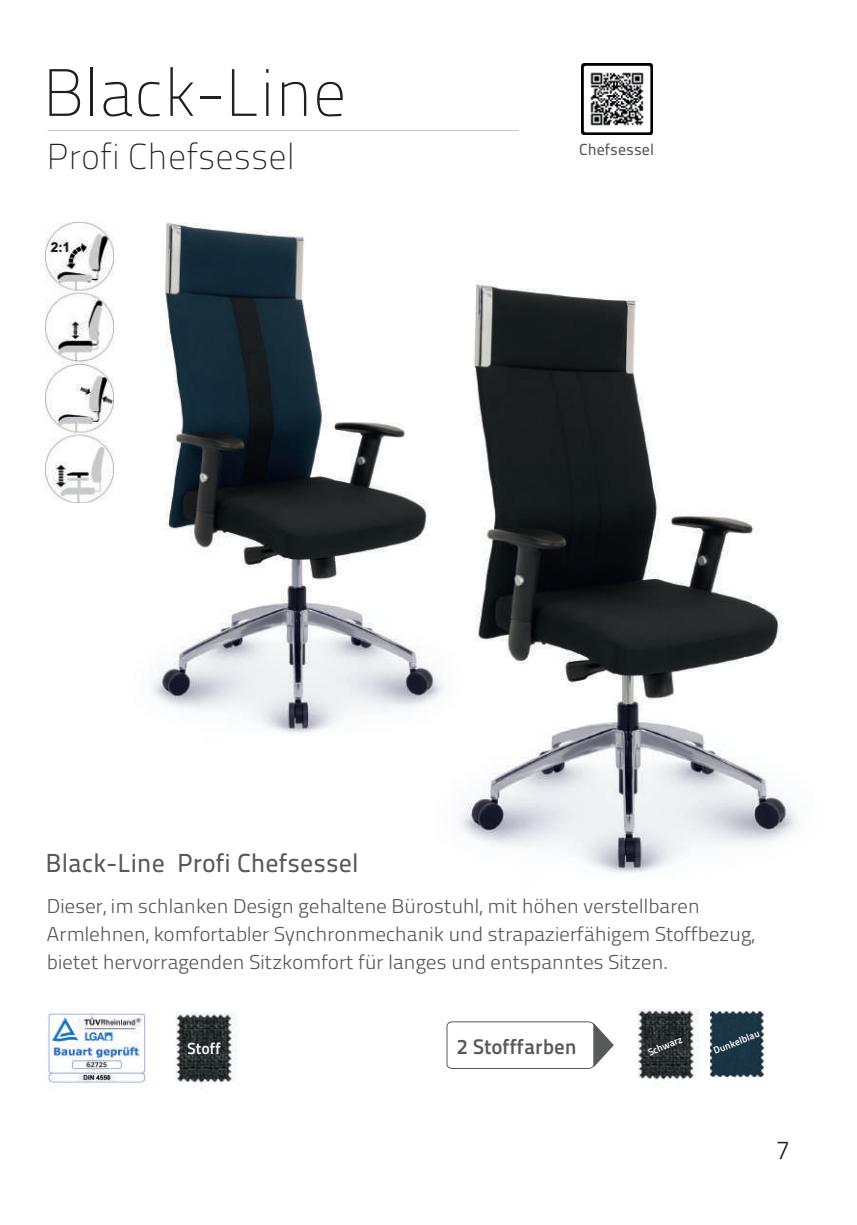
<style>
.page{position:relative;width:857px;height:1225px;background:#fff}
.page>*{position:absolute;margin:0;border:0;box-sizing:border-box;transform-origin:0 0}
.t1{font:66.8px "Titillium Maps 26 L 1 wt";color:#231f20}
.t2{font:36px "Titillium Maps 26 L 1 wt";color:#231f20}
.t3{font:26px "Titillium Maps 26 L 500 wt";color:#58595b}
.t4{font:26px "Titillium Maps 26 L 250 wt";color:#231f20}
.t5{font:21px "Titillium Maps 26 L 750 wt";color:#58595b}
.t6{font:20px/28px "Titillium Maps 26 L 250 wt";letter-spacing:-.02em;color:#58595b;scale:1.07 1}
.t7{font:16px "Titillium Maps 26 L 500 wt";color:#58595b}
.t8{font:16px "Titillium Maps 26 L 750 wt";color:#fff}
.t9{font:10px "Titillium Maps 26 L 750 wt";color:#fff}
</style>
<div class="page">
<img style="left:459px;top:280px;width:339px;height:593px">
<img style="left:47px;top:1012px;width:100px;height:71px">
<img style="left:710px;top:1011px;width:53px;height:66px">
<img style="left:637px;top:1009px;width:62px;height:77px">
<svg style="left:446px;top:1021px;width:167px;height:48px"></svg>
<img style="left:581px;top:64px;width:70px;height:71px">
<img style="left:175px;top:1012px;width:63px;height:77px">
<img style="left:153px;top:222px;width:318px;height:540px">
<img style="left:46px;top:223px;width:68px;height:280px">
<h1 class="t1" style="left:42px;top:45px;width:306px">Black-Line</h1>
<h2 class="t2" style="left:46px;top:131px;width:250px">Profi Chefsessel</h2>
<p class="t7" style="left:579px;top:137px;width:76px">Chefsessel</p>
<h3 class="t3" style="left:46px;top:843px;width:314px">Black-Line Profi Chefsessel</h3>
<p class="t6" style="left:47px;top:890px;width:663px">Dieser, im schlanken Design gehaltene Bürostuhl, mit höhen verstellbaren<br>Armlehnen, komfortabler Synchronmechanik und strapazierfähigem Stoffbezug, bietet hervorragenden Sitzkomfort für langes und entspanntes Sitzen.</p>
<p class="t8" style="left:187px;top:1036px;width:35px">Stoff</p>
<p class="t5" style="left:456px;top:1030px;width:121px">2 Stofffarben</p>
<p class="t9" style="left:645px;top:1045px;width:38px;rotate:-22deg">Schwarz</p>
<p class="t9" style="left:710px;top:1044px;width:50px;rotate:-22deg">Dunkelblau</p>
<h3 class="t4" style="left:775px;top:1130px;width:15px">7</h3>
</div>
